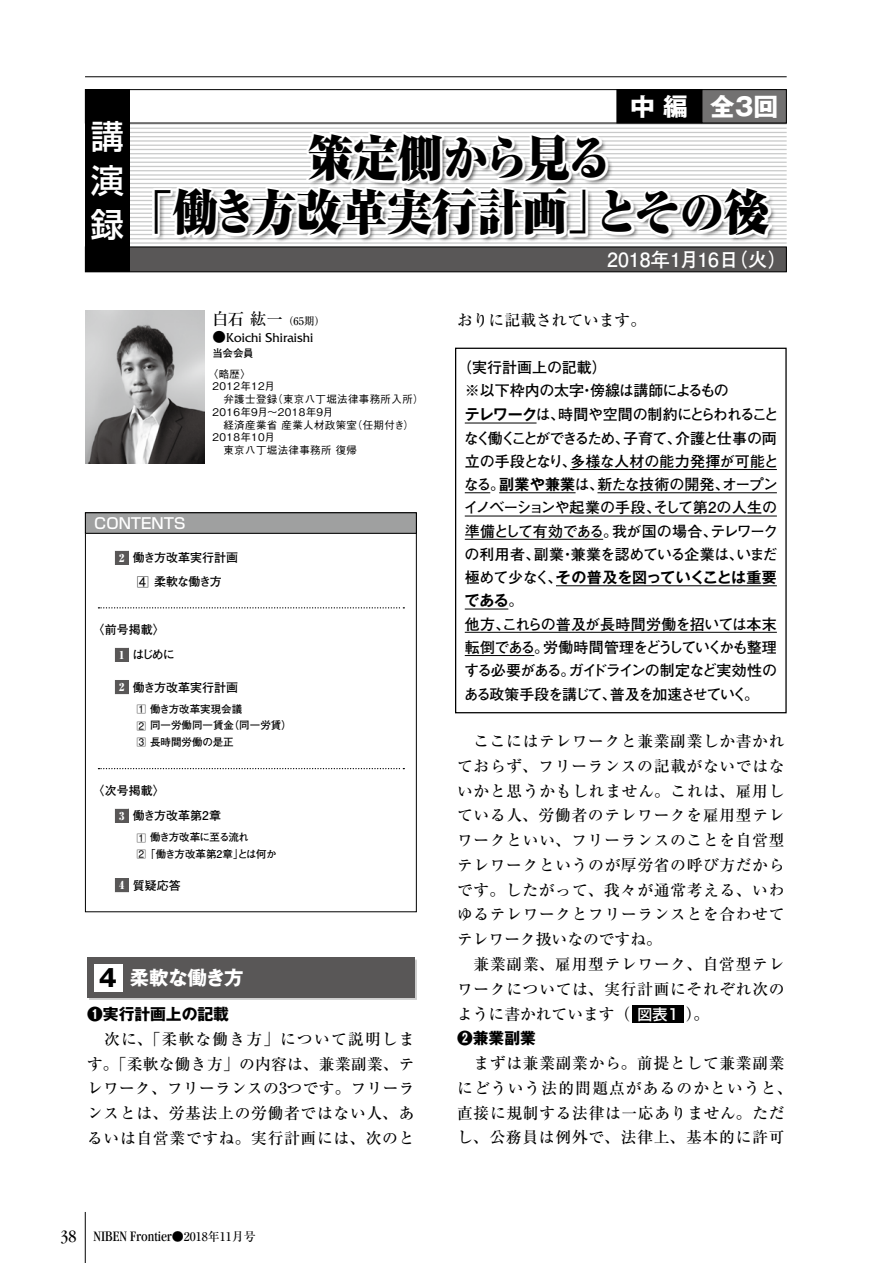
<style>
.page{position:relative;width:893px;height:1263px;background:#fff}
.page>*{position:absolute;margin:0;border:0;box-sizing:border-box;transform-origin:0 0}
.t1{font:900 48px/54px "Ryumin Pro";color:#000;text-align:center;scale:.94 1}
.t2{font:500 33px/44px "Shin Go Pro";color:#fff}
.t3{font:700 24.75px "Gothic MB101 Pro";color:#fff}
.t4{font:700 19.5px "Futo Go B101 Pro";color:#fff}
.t5{font:700 19.5px "Gothic MB101 Pro";letter-spacing:-.02em;color:#fff}
.t6{font:500 15.75px/24.8px "Ryumin Pro";letter-spacing:.045em;color:#000}
.t7{font:700 15.75px "Gothic MB101 Pro";color:#000}
.t8{font:500 15.75px "Ryumin Pro";color:#000}
.t9{font:700 15px/23.4px "Futo Go B101 Pro";letter-spacing:-.045em;color:#000}
.t10{font:700 15px/23.2px "Gothic MB101 Pro De";letter-spacing:-.01em;color:#000}
.t11{font:condensed 15px "Garamond";color:#000}
.t12{font:500 15px "Shin Go Pro";color:#fff}
.t13{font:13.5px "Friz Quadrata";color:#000}
.t14{font:700 12px/23.5px "Futo Go B101 Pro";color:#000;text-align:center}
.t15{font:700 12px/25px "Futo Go B101 Pro";letter-spacing:-.05em;color:#000}
.t16{font:500 10.5px/12.8px "Gothic BBB Pro";letter-spacing:.035em;color:#000}
.t17{font:700 10.5px/16.5px "Futo Go B101 Pro";color:#000}
.t18{font:700 10.5px/16.5px "Futo Go B101 Pro";letter-spacing:-.055em;color:#000}
.t19{font:500 10.5px "Ryumin Pro";color:#000}
.s1{font-size:16.5px}
.s2{font-family:"Futo Go B101 Pro";font-weight:700}
.s3{font-family:"Gothic MB101 Pro De"}
.s4{font-family:"Futo Go B101 Pro"}
.s5{font-family:"Ryumin Pro";font-weight:900;font-size:10.5px;color:#fff}
.s6{font-family:"Number Square";font-weight:400;font-size:13.5px}
.s7{font-family:"Number Square";font-weight:400}
.s8{font-family:"Shin Go Pro";font-size:15px;color:#fff}
.s9{font-size:24px;color:#000}
.s10{font-size:18px}
.s11{font-family:"Ryumin Pro";font-weight:500;font-stretch:normal;font-size:12px}
</style>
<div class="page">
<hr style="left:85px;top:1212px;width:1px;height:51px;background:#000">
<div style="left:632px;top:1006px;width:51px;height:17px;background:#000"></div>
<div style="left:89px;top:959px;width:328px;height:41px;background:#cdcdcd"></div>
<div style="left:87px;top:957px;width:328px;height:41px;background:#595757"></div>
<div style="left:94px;top:964px;width:28px;height:27px;background:#fff"></div>
<hr style="left:85px;top:77px;width:702px;height:1px;background:#000">
<hr style="left:85px;top:123px;width:702px;height:2px;background:#c9caca">
<hr style="left:85px;top:128px;width:702px;height:1px;background:#c9caca">
<hr style="left:85px;top:132px;width:702px;height:1px;background:#c9caca">
<hr style="left:85px;top:136px;width:702px;height:1px;background:#c9caca">
<hr style="left:85px;top:140px;width:702px;height:2px;background:#c9caca">
<hr style="left:85px;top:145px;width:702px;height:1px;background:#c9caca">
<hr style="left:85px;top:149px;width:702px;height:1px;background:#c9caca">
<hr style="left:85px;top:153px;width:702px;height:1px;background:#c9caca">
<hr style="left:85px;top:157px;width:702px;height:2px;background:#c9caca">
<hr style="left:85px;top:162px;width:702px;height:1px;background:#c9caca">
<hr style="left:85px;top:166px;width:702px;height:1px;background:#c9caca">
<hr style="left:85px;top:170px;width:702px;height:1px;background:#c9caca">
<hr style="left:85px;top:174px;width:702px;height:2px;background:#c9caca">
<hr style="left:85px;top:179px;width:702px;height:1px;background:#c9caca">
<hr style="left:85px;top:183px;width:702px;height:1px;background:#c9caca">
<hr style="left:85px;top:187px;width:702px;height:1px;background:#c9caca">
<hr style="left:85px;top:191px;width:702px;height:2px;background:#c9caca">
<hr style="left:85px;top:196px;width:702px;height:1px;background:#c9caca">
<hr style="left:85px;top:200px;width:702px;height:1px;background:#c9caca">
<hr style="left:85px;top:204px;width:702px;height:1px;background:#c9caca">
<hr style="left:85px;top:208px;width:702px;height:2px;background:#c9caca">
<hr style="left:85px;top:213px;width:702px;height:1px;background:#c9caca">
<hr style="left:85px;top:217px;width:702px;height:1px;background:#c9caca">
<hr style="left:85px;top:221px;width:702px;height:1px;background:#c9caca">
<hr style="left:85px;top:225px;width:702px;height:2px;background:#c9caca">
<hr style="left:85px;top:230px;width:702px;height:1px;background:#c9caca">
<hr style="left:85px;top:234px;width:702px;height:1px;background:#c9caca">
<hr style="left:85px;top:238px;width:702px;height:1px;background:#c9caca">
<hr style="left:85px;top:242px;width:702px;height:2px;background:#c9caca">
<div style="left:85px;top:89px;width:702px;height:34px;border:1px solid #000"></div>
<div style="left:153px;top:134px;width:623px;height:109px;background:#000;opacity:.75"></div>
<svg style="left:152px;top:132px;width:619px;height:106px"></svg>
<div style="left:85px;top:247px;width:701px;height:25px;background:#595757"></div>
<div style="left:85px;top:247px;width:702px;height:25px;border:1px solid #000"></div>
<div style="left:702px;top:90px;width:84px;height:33px;background:#727171"></div>
<div style="left:702px;top:89px;width:85px;height:34px;border:1px solid #000"></div>
<div style="left:617px;top:90px;width:84px;height:33px;background:#000"></div>
<div style="left:617px;top:89px;width:85px;height:34px;border:1px solid #000"></div>
<div style="left:85px;top:89px;width:45px;height:183px;background:#000"></div>
<div style="left:85px;top:513px;width:331px;height:20px;background:#9fa0a0"></div>
<div style="left:85px;top:512px;width:332px;height:22px;border:1px solid #000"></div>
<svg style="left:98px;top:607px;width:306px;height:1px"></svg>
<svg style="left:98px;top:768px;width:306px;height:1px"></svg>
<svg style="left:115px;top:564px;width:14px;height:1px"></svg>
<div style="left:115px;top:551px;width:14px;height:13px;background:#595757"></div>
<svg style="left:115px;top:661px;width:14px;height:1px"></svg>
<div style="left:115px;top:648px;width:14px;height:13px;background:#595757"></div>
<svg style="left:115px;top:694px;width:14px;height:1px"></svg>
<div style="left:115px;top:680px;width:14px;height:14px;background:#595757"></div>
<svg style="left:115px;top:808px;width:14px;height:15px"></svg>
<div style="left:115px;top:809px;width:14px;height:13px;background:#595757"></div>
<svg style="left:115px;top:892px;width:14px;height:1px"></svg>
<div style="left:115px;top:878px;width:14px;height:14px;background:#595757"></div>
<img style="left:85px;top:310px;width:119px;height:153px">
<hr style="left:465px;top:423px;width:72px;height:1px;background:#000">
<hr style="left:570px;top:469px;width:207px;height:1px;background:#000">
<svg style="left:465px;top:492px;width:25px;height:1px"></svg>
<hr style="left:499px;top:492px;width:77px;height:1px;background:#000">
<hr style="left:597px;top:492px;width:180px;height:1px;background:#000">
<hr style="left:465px;top:516px;width:312px;height:1px;background:#000">
<hr style="left:465px;top:539px;width:138px;height:1px;background:#000">
<hr style="left:556px;top:585px;width:221px;height:1px;background:#000">
<hr style="left:465px;top:609px;width:43px;height:1px;background:#000">
<hr style="left:465px;top:632px;width:312px;height:1px;background:#000">
<hr style="left:465px;top:655px;width:69px;height:1px;background:#000">
<div style="left:455px;top:348px;width:332px;height:365px;border:1px solid #000"></div>
<h2 class="t2" style="left:91px;top:111px;width:34px">講</h2>
<h2 class="t2" style="left:91px;top:155px;width:34px">演録</h2>
<h3 class="t3" style="left:630px;top:86px;width:150px">中 編 全3回</h3>
<h1 class="t1" style="left:128px;top:128px;width:684px">策定側から見る<br>「働き方改革実行計画」とその後</h1>
<p class="t4" style="left:607px;top:244px;width:182px">2018年1月16日（火）</p>
<p class="t19" style="left:212px;top:313px;width:115px"><span class="s1">白石 紘一</span>（65期）</p>
<p class="t13" style="left:213px;top:330px;width:102px"><span class="s2">●</span>Koichi Shiraishi</p>
<p class="t17" style="left:212px;top:344px;width:43px">当会会員</p>
<p class="t16" style="left:213px;top:366px;width:213px;text-indent:-5px">〈略歴〉<br>2012年12月<br>　弁護士登録（東京八丁堀法律事務所入所）<br>2016年9月〜2018年9月<br>　経済産業省 産業人材政策室（任期付き）<br>2018年10月<br>　東京八丁堀法律事務所 復帰</p>
<p class="t9" style="left:464px;top:354px;width:317px;text-indent:-7px">（実行計画上の記載）<br>※以下枠内の太字・傍線は講師によるもの<br><span class="s3">テレワーク</span>は、時間や空間の制約にとらわれることなく働くことができるため、子育て、介護と仕事の両立の手段となり、多様な人材の能力発揮が可能となる。<span class="s3">副業や兼業</span>は、新たな技術の開発、オープンイノベーションや起業の手段、そして第2の人生の準備として有効である。我が国の場合、テレワークの利用者、副業・兼業を認めている企業は、いまだ</p>
<p class="t10" style="left:465px;top:564px;width:314px"><span class="s4">極めて少なく、</span>その普及を図っていくことは重要である<span class="s4">。</span></p>
<p class="t9" style="left:464px;top:610px;width:315px;text-align:justify">他方、これらの普及が長時間労働を招いては本末転倒である。労働時間管理をどうしていくかも整理する必要がある。ガイドラインの制定など実効性のある政策手段を講じて、普及を加速させていく。</p>
<p class="t8" style="left:457px;top:308px;width:190px">おりに記載されています。</p>
<p class="t12" style="left:94px;top:511px;width:93px">CONTENTS</p>
<p class="t14" style="left:119px;top:544px;width:121px"><span class="s5">2</span> 働き方改革実行計画<br><span class="s6">4</span> 柔軟な働き方</p>
<p class="t15" style="left:119px;top:616px;width:57px;text-indent:-27px">〈前号掲載〉<br><span class="s5">1</span> はじめに</p>
<p class="t14" style="left:119px;top:674px;width:121px"><span class="s5">2</span> 働き方改革実行計画</p>
<p class="t17" style="left:136px;top:699px;width:158px"><span class="s7">1</span> 働き方改革実現会議<br><span class="s7">2</span> 同一労働同一賃金（同一労賃）<br><span class="s7">3</span> 長時間労働の是正</p>
<p class="t14" style="left:119px;top:776px;width:103px;line-height:25px;text-align:left;text-indent:-27px">〈次号掲載〉<br><span class="s5">3</span> 働き方改革第2章</p>
<p class="t18" style="left:136px;top:828px;width:142px"><span class="s7">1</span> 働き方改革に至る流れ<br><span class="s7">2</span> 「働き方改革第2章」とは何か</p>
<p class="t14" style="left:119px;top:872px;width:63px"><span class="s5">4</span> 質疑応答</p>
<p class="t6" style="left:457px;top:728px;width:329px">　ここにはテレワークと兼業副業しか書かれておらず、フリーランスの記載がないではないかと思うかもしれません。これは、雇用している人、労働者のテレワークを雇用型テレワークといい、フリーランスのことを自営型テレワークというのが厚労省の呼び方だからです。したがって、我々が通常考える、いわゆるテレワークとフリーランスとを合わせてテレワーク扱いなのですね。<br>　兼業副業、雇用型テレワーク、自営型テレワークについては、実行計画にそれぞれ次のように書かれています（<span class="s8">図表1</span> ）。</p>
<p class="t7" style="left:457px;top:1025px;width:80px">❷兼業副業</p>
<p class="t6" style="left:457px;top:1049px;width:337px">　まずは兼業副業から。前提として兼業副業にどういう法的問題点があるのかというと、直接に規制する法律は一応ありません。ただし、公務員は例外で、法律上、基本的に許可</p>
<p class="t5" style="left:99px;top:961px;width:146px"><span class="s9">4</span> 柔軟な働き方</p>
<p class="t7" style="left:87px;top:1001px;width:143px">❶実行計画上の記載</p>
<p class="t6" style="left:87px;top:1025px;width:329px;text-align:justify">　次に、「柔軟な働き方」について説明します。「柔軟な働き方」の内容は、兼業副業、テレワーク、フリーランスの3つです。フリーランスとは、労基法上の労働者ではない人、あるいは自営業ですね。実行計画には、次のと</p>
<p class="t11" style="left:61px;top:1228px;width:197px"><span class="s10">38</span> NIBEN Frontier<span class="s11">●2018年11月号</span></p>
</div>
